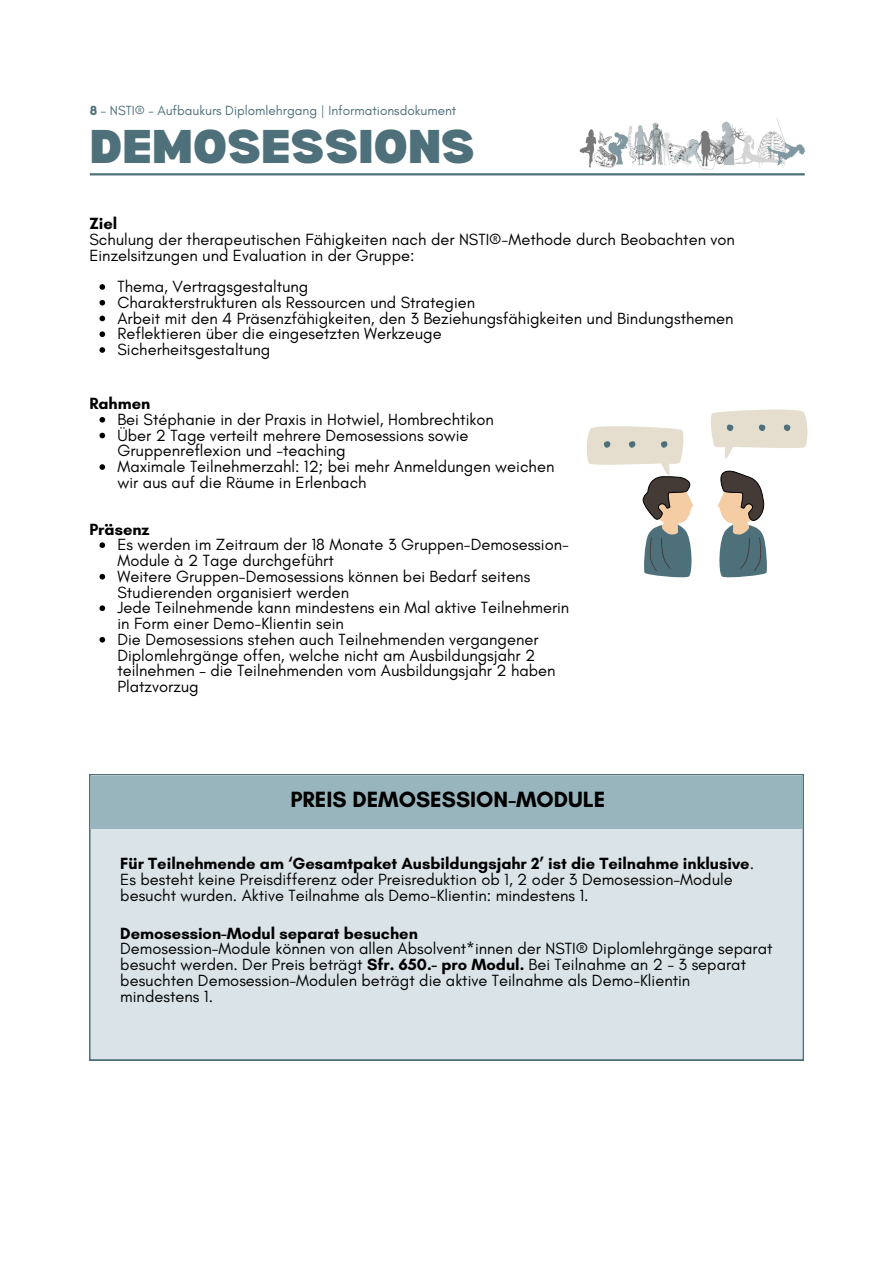
<style>
.page{position:relative;width:894px;height:1264px;background:#fff}
.page>*{position:absolute;margin:0;border:0;box-sizing:border-box;transform-origin:0 0}
.t1{font:900 46.35px "Bernoru";color:#4e707a}
.t2{font:700 22.5px "Glacial Indifference";color:#000}
.t3{font:16.5px/15.8px "Glacial Indifference";color:#000}
.t4{font:700 16.5px "Glacial Indifference";color:#000}
.t5{font:13.5px "Glacial Indifference";color:#4e707a}
.s1{font-weight:700}
</style>
<div class="page">
<img style="left:579px;top:119px;width:227px;height:50px">
<hr style="left:90px;top:173px;width:714px;height:2px;background:#4e707a">
<svg style="left:586px;top:426px;width:107px;height:152px"></svg>
<svg style="left:711px;top:409px;width:97px;height:50px"></svg>
<svg style="left:717px;top:470px;width:50px;height:108px"></svg>
<svg style="left:99px;top:542px;width:6px;height:6px"></svg>
<svg style="left:99px;top:574px;width:6px;height:5px"></svg>
<svg style="left:99px;top:605px;width:6px;height:6px"></svg>
<svg style="left:99px;top:637px;width:6px;height:5px"></svg>
<svg style="left:99px;top:417px;width:6px;height:5px"></svg>
<svg style="left:99px;top:433px;width:6px;height:5px"></svg>
<svg style="left:99px;top:464px;width:6px;height:6px"></svg>
<svg style="left:99px;top:284px;width:6px;height:6px"></svg>
<svg style="left:99px;top:300px;width:6px;height:5px"></svg>
<svg style="left:99px;top:316px;width:6px;height:5px"></svg>
<svg style="left:99px;top:331px;width:6px;height:6px"></svg>
<svg style="left:99px;top:347px;width:6px;height:6px"></svg>
<div style="left:89px;top:774px;width:714px;height:285px;background:#dae4e8"></div>
<div style="left:90px;top:775px;width:712px;height:53px;background:#98b5bd"></div>
<p class="t5" style="left:90px;top:102px;width:368px"><span class="s1">8</span> – NSTI® – Aufbaukurs Diplomlehrgang | Informationsdokument</p>
<p class="t1" style="left:90px;top:120px;width:386px">DEMOSESSIONS</p>
<p class="t3" style="left:89px;top:215px;width:647px"><span class="s1">Ziel<br></span>Schulung der therapeutischen Fähigkeiten nach der NSTI®-Methode durch Beobachten von<br>Einzelsitzungen und Evaluation in der Gruppe:</p>
<p class="t3" style="left:117px;top:278px;width:192px">Thema, Vertragsgestaltung</p>
<p class="t3" style="left:117px;top:294px;width:359px">Charakterstrukturen als Ressourcen und Strategien</p>
<h3 class="t3" style="left:117px;top:310px;width:617px">Arbeit mit den 4 Präsenzfähigkeiten, den 3 Beziehungsfähigkeiten und Bindungsthemen</h3>
<p class="t3" style="left:117px;top:325px;width:326px">Reflektieren über die eingesetzten Werkzeuge</p>
<p class="t3" style="left:117px;top:341px;width:154px">Sicherheitsgestaltung</p>
<p class="t4" style="left:89px;top:393px;width:62px">Rahmen</p>
<p class="t3" style="left:117px;top:411px;width:378px">Bei Stéphanie in der Praxis in Hotwiel, Hombrechtikon</p>
<p class="t3" style="left:117px;top:427px;width:352px">Über 2 Tage verteilt mehrere Demosessions sowie<br>Gruppenreflexion und -teaching</p>
<h3 class="t3" style="left:117px;top:458px;width:438px">Maximale Teilnehmerzahl: 12; bei mehr Anmeldungen weichen wir aus auf die Räume in Erlenbach</h3>
<h1 class="t4" style="left:89px;top:519px;width:62px">Präsenz</h1>
<p class="t3" style="left:117px;top:536px;width:453px">Es werden im Zeitraum der 18 Monate 3 Gruppen-Demosession-<br>Module à 2 Tage durchgeführt</p>
<h4 class="t3" style="left:117px;top:568px;width:414px">Weitere Gruppen-Demosessions können bei Bedarf seitens<br>Studierenden organisiert werden</h4>
<p class="t3" style="left:117px;top:599px;width:453px">Jede Teilnehmende kann mindestens ein Mal aktive Teilnehmerin in Form einer Demo-Klientin sein</p>
<p class="t3" style="left:117px;top:631px;width:439px">Die Demosessions stehen auch Teilnehmenden vergangener Diplomlehrgänge offen, welche nicht am Ausbildungsjahr 2 teilnehmen – die Teilnehmenden vom Ausbildungsjahr 2 haben Platzvorzug</p>
<h2 class="t2" style="left:290px;top:786px;width:316px">PREIS DEMOSESSION-MODULE</h2>
<p class="t3" style="left:120px;top:855px;width:635px"><span class="s1">Für Teilnehmende am ‘Gesamtpaket Ausbildungsjahr 2’ ist die Teilnahme inklusive</span>.<br>Es besteht keine Preisdifferenz oder Preisreduktion ob 1, 2 oder 3 Demosession-Module besucht wurden. Aktive Teilnahme als Demo-Klientin: mindestens 1.</p>
<p class="t3" style="left:120px;top:924px;width:653px"><span class="s1">Demosession-Modul separat besuchen<br></span>Demosession-Module können von allen Absolvent*innen der NSTI® Diplomlehrgänge separat besucht werden. Der Preis beträgt <span class="s1">Sfr. 650.- pro Modul.</span> Bei Teilnahme an 2 - 3 separat besuchten Demosession-Modulen beträgt die aktive Teilnahme als Demo-Klientin mindestens 1.</p>
</div>
